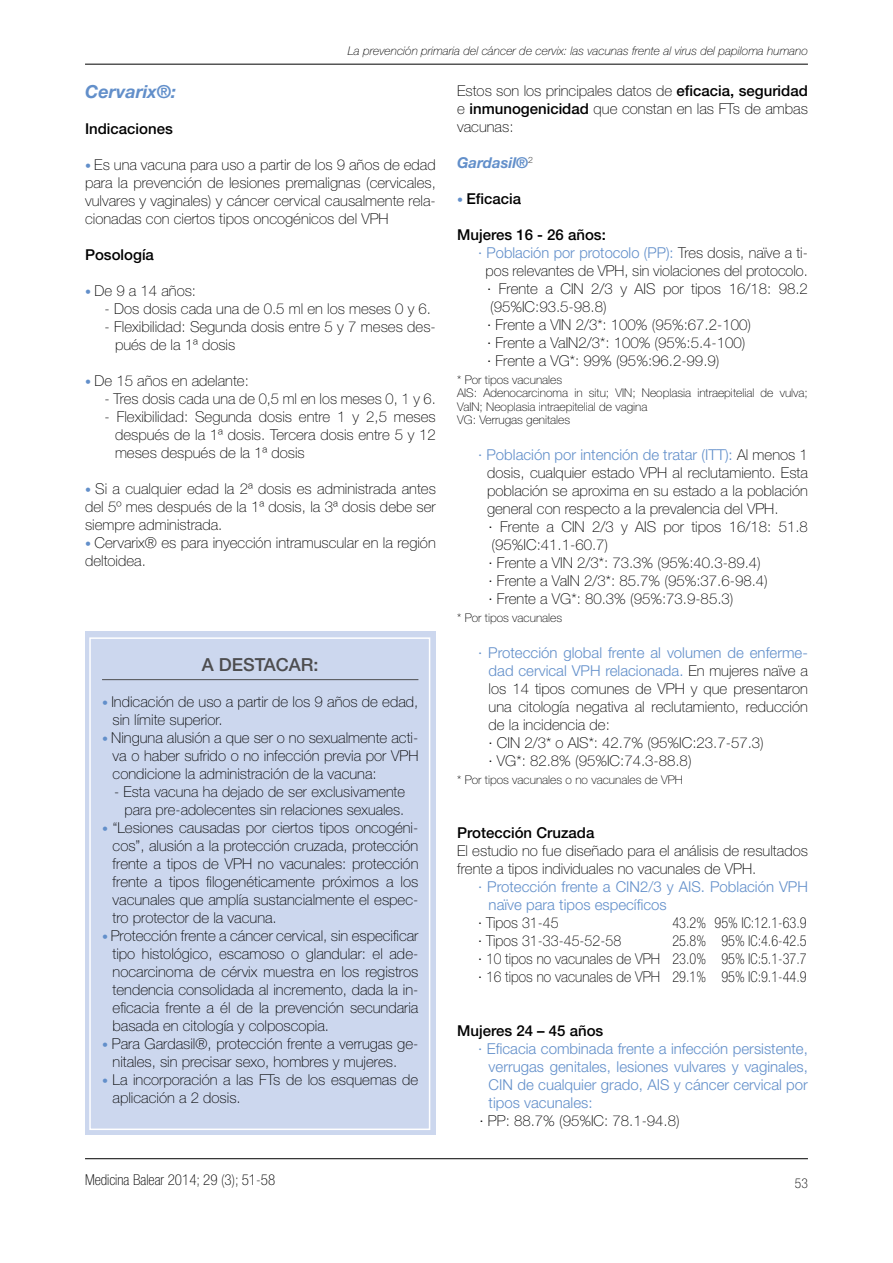
<style>
.page{position:relative;width:893px;height:1263px;background:#fff}
.page>*{position:absolute;margin:0;border:0;box-sizing:border-box;transform-origin:0 0}
.t1{font:italic 700 18px "Helvetica Neue LT Std";color:#628fca}
.t2{font:500 18px "Helvetica Neue LT Std";color:#4d4d4f}
.t3{font:100 15px/18px "Helvetica Neue LT Std";color:#000;text-align:justify}
.t4{font:300 15px/18px "Helvetica Neue LT Std";color:#628fca}
.t5{font:100 condensed 15px/18px "Helvetica Neue LT Std";color:#000;text-align:justify;scale:.95 1}
.t6{font:500 15px "Helvetica Neue LT Std";color:#000}
.t7{font:100 15px "Helvetica Neue LT Std";color:#000;scale:.95 1}
.t8{font:100 condensed 15px "Helvetica Neue LT Std";color:#000}
.t9{font:italic 700 15px "Helvetica Neue LT Std";color:#628fca}
.t10{font:100 condensed 13.5px "Helvetica Neue LT Std";color:#000}
.t11{font:100 12px/13.5px "Helvetica Neue LT Std";color:#000}
.t12{font:italic 100 12px "Helvetica Neue LT Std";color:#000}
.s1{font-size:12px;color:#628fca}
.s2{font-weight:500}
.s3{font-weight:100;font-size:12px;color:#628fca}
.s4{font-weight:100;color:#000}
.s5{font-weight:300;color:#628fca}
.s6{font-stretch:normal}
</style>
<div class="page">
<hr style="left:85px;top:1158px;width:723px;height:1px;background:#000">
<hr style="left:85px;top:64px;width:723px;height:1px;background:#000">
<div style="left:85px;top:631px;width:351px;height:503px;background:#ccd7ee"></div>
<div style="left:89px;top:637px;width:341px;height:493px;border:2px solid #fff"></div>
<hr style="left:102px;top:679px;width:316px;height:1px;background:#4d4d4f">
<p class="t12" style="left:348px;top:44px;width:462px">La prevención primaria del cáncer de cervix: las vacunas frente al virus del papiloma humano</p>
<p class="t1" style="left:85px;top:80px;width:93px">Cervarix®:</p>
<p class="t6" style="left:85px;top:120px;width:89px">Indicaciones</p>
<p class="t3" style="left:85px;top:156px;width:352px"><span class="s1">•</span> Es una vacuna para uso a partir de los 9 años de edad para la prevención de lesiones premalignas (cervicales, vulvares y vaginales) y cáncer cervical causalmente rela&shy;cionadas con ciertos tipos oncogénicos del VPH</p>
<p class="t6" style="left:85px;top:246px;width:70px">Posología</p>
<p class="t3" style="left:85px;top:282px;width:113px"><span class="s1">•</span> De 9 a 14 años:</p>
<p class="t3" style="left:105px;top:300px;width:328px">- Dos dosis cada una de 0.5 ml en los meses 0 y 6.</p>
<p class="t3" style="left:115px;top:318px;width:322px;text-indent:-10px">- Flexibilidad: Segunda dosis entre 5 y 7 meses des&shy;pués de la 1ª dosis</p>
<p class="t3" style="left:85px;top:372px;width:165px"><span class="s1">•</span> De 15 años en adelante:</p>
<p class="t3" style="left:105px;top:390px;width:333px">- Tres dosis cada una de 0,5 ml en los meses 0, 1 y 6.</p>
<p class="t3" style="left:115px;top:408px;width:322px;text-indent:-10px">- Flexibilidad: Segunda dosis entre 1 y 2,5 meses después de la 1ª dosis. Tercera dosis entre 5 y 12 meses después de la 1ª dosis</p>
<p class="t3" style="left:85px;top:480px;width:352px"><span class="s1">•</span> Si a cualquier edad la 2ª dosis es administrada antes del 5º mes después de la 1ª dosis, la 3ª dosis debe ser siempre administrada.</p>
<p class="t3" style="left:85px;top:534px;width:352px"><span class="s1">•</span> Cervarix® es para inyección intramuscular en la región deltoidea.</p>
<p class="t2" style="left:202px;top:654px;width:118px">A DESTACAR:</p>
<p class="t3" style="left:113px;top:693px;width:307px;text-indent:-11px"><span class="s1">•</span> Indicación de uso a partir de los 9 años de edad, sin límite superior.</p>
<p class="t3" style="left:113px;top:729px;width:307px;text-indent:-10px"><span class="s1">•</span> Ninguna alusión a que ser o no sexualmente acti&shy;va o haber sufrido o no infección previa por VPH condicione la administración de la vacuna:</p>
<p class="t3" style="left:114px;top:783px;width:293px;text-align:right">- Esta vacuna ha dejado de ser exclusivamente para pre-adolecentes sin relaciones sexuales.</p>
<p class="t3" style="left:113px;top:819px;width:307px;text-indent:-11px"><span class="s1">•</span> “Lesiones causadas por ciertos tipos oncogéni&shy;cos”, alusión a la protección cruzada, protección frente a tipos de VPH no vacunales: protección frente a tipos filogenéticamente próximos a los vacunales que amplía sustancialmente el espec&shy;tro protector de la vacuna.</p>
<p class="t3" style="left:113px;top:927px;width:307px;text-indent:-10px"><span class="s1">•</span> Protección frente a cáncer cervical, sin especificar tipo histológico, escamoso o glandular: el ade&shy;nocarcinoma de cérvix muestra en los registros tendencia consolidada al incremento, dada la in&shy;eficacia frente a él de la prevención secundaria basada en citología y colposcopia.</p>
<p class="t3" style="left:113px;top:1035px;width:307px;text-indent:-10px"><span class="s1">•</span> Para Gardasil®, protección frente a verrugas ge&shy;nitales, sin precisar sexo, hombres y mujeres.</p>
<p class="t3" style="left:113px;top:1071px;width:307px;text-indent:-10px"><span class="s1">•</span> La incorporación a las FTs de los esquemas de aplicación a 2 dosis.</p>
<p class="t3" style="left:457px;top:81px;width:352px">Estos son los principales datos de <span class="s2">eficacia, seguridad </span>e <span class="s2">inmunogenicidad</span> que constan en las FTs de ambas vacunas:</p>
<p class="t9" style="left:457px;top:153px;width:78px">Gardasil®<sup>2</sup></p>
<p class="t6" style="left:457px;top:189px;width:66px"><span class="s3">•</span> Eficacia</p>
<p class="t6" style="left:457px;top:225px;width:150px">Mujeres 16 - 26 años:</p>
<p class="t4" style="left:478px;top:243px;width:331px">· Población por protocolo (PP): <span class="s4">Tres dosis, naïve a ti-</span></p>
<p class="t3" style="left:486px;top:261px;width:324px">pos relevantes de VPH, sin violaciones del protocolo.</p>
<p class="t3" style="left:487px;top:279px;width:322px">· Frente a CIN 2/3 y AIS por tipos 16/18: 98.2</p>
<p class="t3" style="left:490px;top:297px;width:118px">(95%IC:93.5-98.8)</p>
<p class="t3" style="left:487px;top:315px;width:265px">· Frente a VIN 2/3*: 100% (95%:67.2-100)</p>
<p class="t3" style="left:487px;top:333px;width:260px">· Frente a VaIN2/3*: 100% (95%:5.4-100)</p>
<p class="t3" style="left:487px;top:351px;width:234px">· Frente a VG*: 99% (95%:96.2-99.9)</p>
<p class="t11" style="left:457px;top:372px;width:352px">* Por tipos vacunales<br>AIS: Adenocarcinoma in situ; VIN; Neoplasia intraepitelial de vulva; VaIN; Neoplasia intraepitelial de vagina<br>VG: Verrugas genitales</p>
<p class="t4" style="left:478px;top:445px;width:331px">· Población por intención de tratar (ITT): <span class="s4">Al menos 1</span></p>
<p class="t3" style="left:487px;top:464px;width:322px">dosis, cualquier estado VPH al reclutamiento. Esta</p>
<p class="t3" style="left:487px;top:482px;width:322px">población se aproxima en su estado a la población</p>
<p class="t3" style="left:487px;top:500px;width:293px">general con respecto a la prevalencia del VPH.</p>
<p class="t3" style="left:489px;top:518px;width:321px">· Frente a CIN 2/3 y AIS por tipos 16/18: 51.8</p>
<p class="t3" style="left:492px;top:536px;width:118px">(95%IC:41.1-60.7)</p>
<p class="t3" style="left:489px;top:554px;width:274px">· Frente a VIN 2/3*: 73.3% (95%:40.3-89.4)</p>
<p class="t3" style="left:489px;top:572px;width:281px">· Frente a VaIN 2/3*: 85.7% (95%:37.6-98.4)</p>
<p class="t3" style="left:489px;top:590px;width:246px">· Frente a VG*: 80.3% (95%:73.9-85.3)</p>
<p class="t11" style="left:457px;top:611px;width:107px">* Por tipos vacunales</p>
<p class="t3" style="left:489px;top:643px;width:321px;text-align:left;text-indent:-10px"><span class="s5">· Protección global frente al volumen de enferme&shy;dad cervical VPH relacionada.</span> En mujeres naïve a los 14 tipos comunes de VPH y que presentaron una citología negativa al reclutamiento, reducción de la incidencia de:<br>· CIN 2/3* o AIS*: 42.7% (95%IC:23.7-57.3)<br>· VG*: 82.8% (95%IC:74.3-88.8)</p>
<p class="t11" style="left:457px;top:772px;width:227px">* Por tipos vacunales o no vacunales de VPH</p>
<p class="t6" style="left:457px;top:823px;width:139px">Protección Cruzada</p>
<p class="t3" style="left:457px;top:841px;width:352px">El estudio no fue diseñado para el análisis de resultados frente a tipos individuales no vacunales de VPH.</p>
<p class="t4" style="left:489px;top:877px;width:321px;text-indent:-10px">· Protección frente a CIN2/3 y AIS. Población VPH naïve para tipos específicos</p>
<p class="t7" style="left:478px;top:914px;width:86px">· Tipos 31-45</p>
<p class="t5" style="left:672px;top:913px;width:143px">43.2% 95% IC:12.1-63.9</p>
<p class="t7" style="left:478px;top:932px;width:152px">· Tipos 31-33-45-52-58</p>
<p class="t5" style="left:478px;top:931px;width:347px;text-indent:194px">25.8% 95% IC:4.6-42.5 <span class="s6">· 10 tipos no vacunales de VPH</span> 23.0% 95% IC:5.1-37.7 <span class="s6">· 16 tipos no vacunales de VPH</span> 29.1% 95% IC:9.1-44.9</p>
<p class="t6" style="left:457px;top:1021px;width:148px">Mujeres 24 – 45 años</p>
<p class="t4" style="left:489px;top:1039px;width:321px;text-align:justify;text-indent:-10px">· Eficacia combinada frente a infección persistente, verrugas genitales, lesiones vulvares y vaginales, CIN de cualquier grado, AIS y cáncer cervical por tipos vacunales:</p>
<p class="t3" style="left:480px;top:1111px;width:202px">· PP: 88.7% (95%IC: 78.1-94.8)</p>
<p class="t8" style="left:85px;top:1171px;width:192px">Medicina Balear 2014; 29 (3); 51-58</p>
<p class="t10" style="left:795px;top:1175px;width:14px">53</p>
</div>
